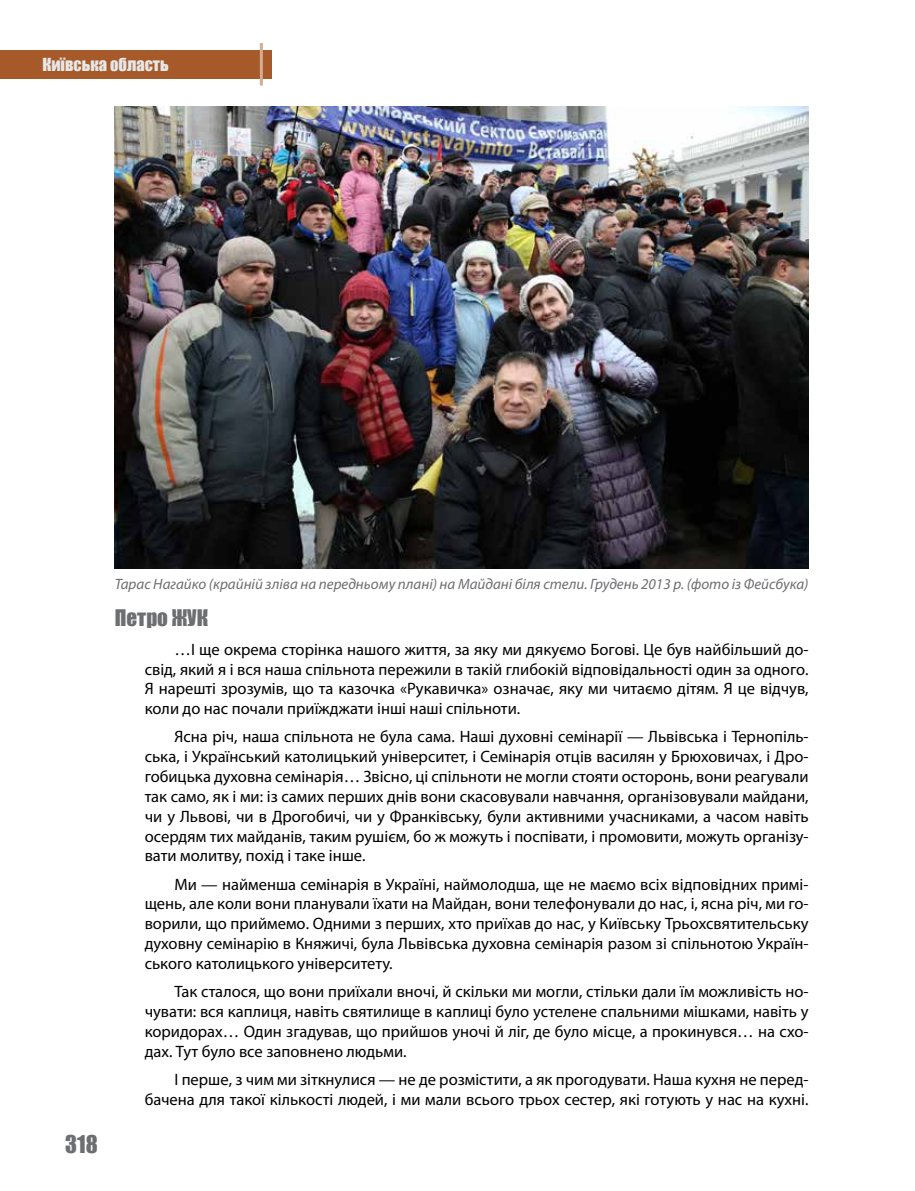
<style>
.page{position:relative;width:915px;height:1191px;background:#fff}
.page>*{position:absolute;margin:0;border:0;box-sizing:border-box;transform-origin:0 0}
.t1{font:22.5px "Impact";color:#6d6e71}
.t2{font:21px "Impact";color:#6d6e71}
.t3{font:16.5px/19.8px "Myriad Pro";color:#000;text-align:justify}
.t4{font:16.5px "Impact";color:#e6e7e8}
.t5{font:italic 15px "Myriad Pro";color:#6d6e71}
</style>
<div class="page">
<div style="left:0;top:50px;width:271px;height:28px;background:#a75a29"></div>
<hr style="left:260px;top:43px;width:3px;height:43px;background:#d3ac94">
<img style="left:115px;top:106px;width:693px;height:462px">
<p class="t4" style="left:43px;top:52px;width:127px">Київська область</p>
<p class="t5" style="left:115px;top:574px;width:695px">Тарас Нагайко (крайній зліва на передньому плані) на Майдані біля стели. Грудень 2013 р. (фото із Фейсбука)</p>
<h1 class="t1" style="left:65px;top:1127px;width:34px">318</h1>
<p class="t2" style="left:115px;top:602px;width:94px">Петро ЖУК</p>
<p class="t3" style="left:145px;top:639px;width:665px;text-indent:30px">…І ще окрема сторінка нашого життя, за яку ми дякуємо Богові. Це був найбільший до&shy;свід, який я і вся наша спільнота пережили в такій глибокій відповідальності один за одного.<br>Я нарешті зрозумів, що та казочка «Рукавичка» означає, яку ми читаємо дітям. Я це відчув, коли до нас почали приїжджати інші наші спільноти.</p>
<p class="t3" style="left:145px;top:727px;width:665px;text-indent:30px">Ясна річ, наша спільнота не була сама. Наші духовні семінарії — Львівська і Тернопіль&shy;ська, і Український католицький університет, і Семінарія отців василян у Брюховичах, і Дро&shy;гобицька духовна семінарія… Звісно, ці спільноти не могли стояти осторонь, вони реагували так само, як і ми: із самих перших днів вони скасовували навчання, організовували майдани, чи у Львові, чи в Дрогобичі, чи у Франківську, були активними учасниками, а часом навіть осердям тих майданів, таким рушієм, бо ж можуть і поспівати, і промовити, можуть організу&shy;вати молитву, похід і таке інше.</p>
<p class="t3" style="left:145px;top:874px;width:665px;text-indent:30px">Ми — найменша семінарія в Україні, наймолодша, ще не маємо всіх відповідних примі&shy;щень, але коли вони планували їхати на Майдан, вони телефонували до нас, і, ясна річ, ми го&shy;ворили, що приймемо. Одними з перших, хто приїхав до нас, у Київську Трьохсвятительську духовну семінарію в Княжичі, була Львівська духовна семінарія разом зі спільнотою Україн&shy;ського католицького університету.</p>
<p class="t3" style="left:145px;top:981px;width:665px;text-indent:30px">Так сталося, що вони приїхали вночі, й скільки ми могли, стільки дали їм можливість но&shy;чувати: вся каплиця, навіть святилище в каплиці було устелене спальними мішками, навіть у коридорах… Один згадував, що прийшов уночі й ліг, де було місце, а прокинувся… на схо&shy;дах. Тут було все заповнено людьми.</p>
<p class="t3" style="left:145px;top:1069px;width:665px;text-align:right">І перше, з чим ми зіткнулися — не де розмістити, а як прогодувати. Наша кухня не перед&shy;бачена для такої кількості людей, і ми мали всього трьох сестер, які готують у нас на кухні.</p>
</div>
